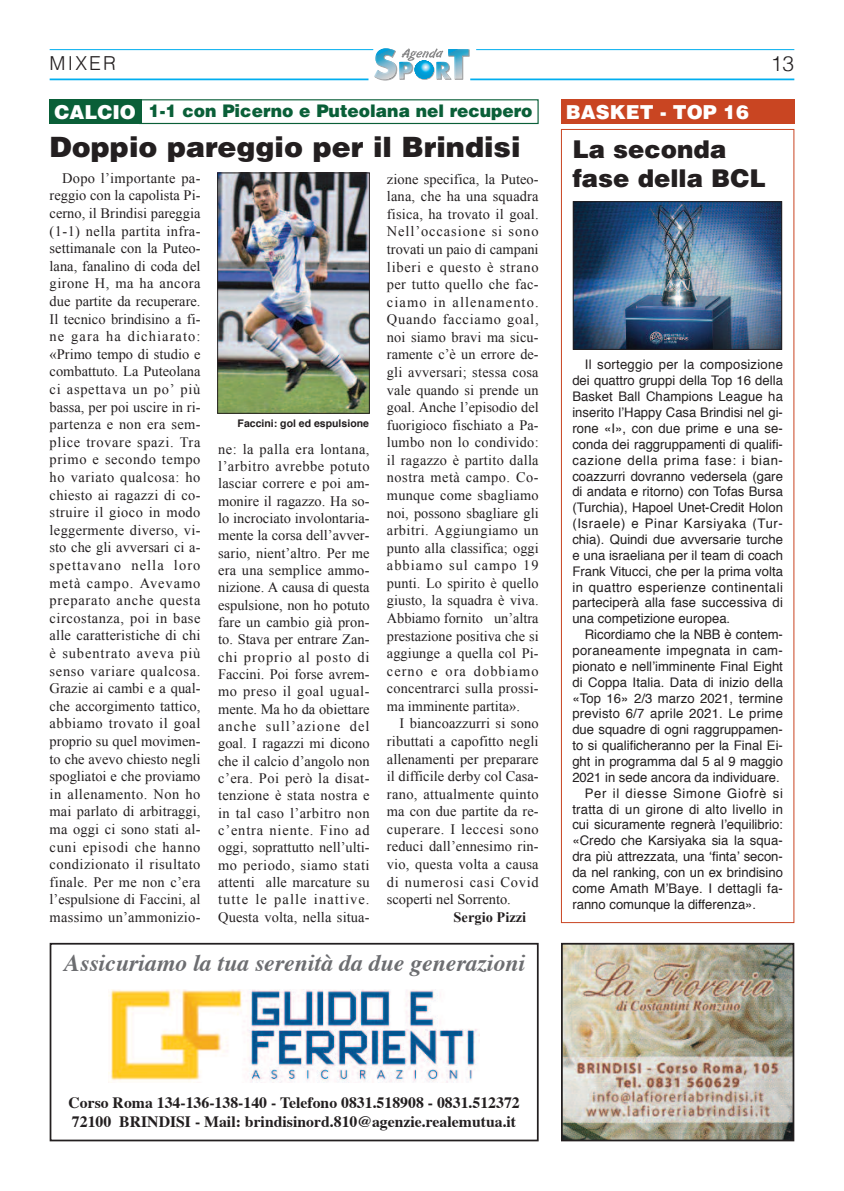
<style>
.page{position:relative;width:844px;height:1191px;background:#fff}
.page>*{position:absolute;margin:0;border:0;box-sizing:border-box;transform-origin:0 0}
.t1{font:900 28px "Helvetica";color:#231f20}
.t2{font:900 24.5px/29.4px "Helvetica";color:#231f20}
.t3{font:italic 700 23.8px "Times";color:#6c6d70}
.t4{font:300 21px "Helvetica";color:#231f20}
.t5{font:900 19.25px "Helvetica";color:#fff}
.t6{font:300 19.25px "Helvetica";letter-spacing:.11em;color:#231f20}
.t7{font:900 17.32px "Helvetica";color:#0a5f38}
.t8{font:700 15.75px/18.9px "Times";color:#231f20}
.t9{font:14.35px/17.7px "Times New Roman";letter-spacing:.015em;color:#231f20;text-align:justify}
.t10{font:700 14.35px "Times New Roman";color:#231f20}
.t11{font:13.3px/15.9px "Helvetica";color:#231f20;text-align:justify}
.t12{font:13.3px "Helvetica";letter-spacing:.02em;color:#231f20}
.t13{font:13.3px "Helvetica";letter-spacing:.03em;color:#231f20}
.t14{font:13.3px "Helvetica";letter-spacing:.055em;color:#231f20}
.t15{font:700 10.5px "Helvetica";color:#231f20}
.s1{font-size:19.25px;color:#fff}
</style>
<div class="page">
<hr style="left:470px;top:78px;width:324px;height:2px;background:#00aeef">
<hr style="left:50px;top:78px;width:318px;height:2px;background:#00aeef">
<hr style="left:476px;top:49px;width:318px;height:1px;background:#00aeef">
<hr style="left:50px;top:49px;width:323px;height:1px;background:#00aeef">
<svg style="left:374px;top:48px;width:95px;height:32px"></svg>
<img style="left:219px;top:175px;width:148px;height:236px">
<div style="left:217px;top:173px;width:152px;height:240px;border:1px solid #231f20"></div>
<div style="left:561px;top:99px;width:233px;height:25px;background:#c94522"></div>
<div style="left:139px;top:99px;width:399px;height:25px;border:1px solid #0a5f38"></div>
<div style="left:50px;top:99px;width:92px;height:25px;background:#0a5f38"></div>
<div style="left:561px;top:129px;width:233px;height:794px;border:1px solid #c94522"></div>
<img style="left:575px;top:203px;width:204px;height:144px">
<div style="left:573px;top:201px;width:208px;height:148px;border:1px solid #231f20"></div>
<div style="left:50px;top:943px;width:488px;height:198px;border:2px solid #231f20"></div>
<img style="left:108px;top:989px;width:371px;height:93px">
<img style="left:564px;top:946px;width:227px;height:192px">
<div style="left:561px;top:943px;width:233px;height:198px;border:2px solid #231f20"></div>
<h3 class="t6" style="left:50px;top:56px;width:68px">MIXER</h3>
<h3 class="t4" style="left:770px;top:55px;width:25px">13</h3>
<p class="t7" style="left:55px;top:101px;width:479px"><span class="s1">CALCIO</span> 1-1 con Picerno e Puteolana nel recupero</p>
<h3 class="t5" style="left:566px;top:101px;width:184px">BASKET - TOP 16</h3>
<h2 class="t2" style="left:572px;top:135px;width:195px">La seconda fase della BCL</h2>
<h1 class="t1" style="left:50px;top:131px;width:472px">Doppio pareggio per il Brindisi</h1>
<p class="t9" style="left:50px;top:169px;width:152px;text-indent:12px">Dopo l’importante pa&shy;reggio con la capolista Pi&shy;cerno, il Brindisi pareggia (1-1) nella partita infra&shy;settimanale con la Puteo&shy;lana, fanalino di coda del girone H, ma ha ancora due partite da recuperare.<br>Il tecnico brindisino a fi&shy;ne gara ha dichiarato: «Primo tempo di studio e combattuto. La Puteolana ci aspettava un po’ più bassa, per poi uscire in ri&shy;partenza e non era sem&shy;plice trovare spazi. Tra primo e secondo tempo ho variato qualcosa: ho chiesto ai ragazzi di co&shy;struire il gioco in modo leggermente diverso, vi&shy;sto che gli avversari ci a&shy;spettavano nella loro metà campo. Avevamo preparato anche questa circostanza, poi in base alle caratteristiche di chi è subentrato aveva più senso variare qualcosa.<br>Grazie ai cambi e a qual&shy;che accorgimento tattico, abbiamo trovato il goal proprio su quel movimen&shy;to che avevo chiesto negli spogliatoi e che proviamo in allenamento. Non ho mai parlato di arbitraggi, ma oggi ci sono stati al&shy;cuni episodi che hanno condizionato il risultato finale. Per me non c’era l’espulsione di Faccini, al massimo un’ammonizio-</p>
<p class="t9" style="left:387px;top:170px;width:153px">zione specifica, la Puteo&shy;lana, che ha una squadra fisica, ha trovato il goal.<br>Nell’occasione si sono trovati un paio di campani liberi e questo è strano per tutto quello che fac&shy;ciamo in allenamento.<br>Quando facciamo goal, noi siamo bravi ma sicu&shy;ramente c’è un errore de&shy;gli avversari; stessa cosa vale quando si prende un goal. Anche l’episodio del fuorigioco fischiato a Pa&shy;lumbo non lo condivido: il ragazzo è partito dalla nostra metà campo. Co&shy;munque come sbagliamo noi, possono sbagliare gli arbitri. Aggiungiamo un punto alla classifica; oggi abbiamo sul campo 19 punti. Lo spirito è quello giusto, la squadra è viva.<br>Abbiamo fornito un’altra prestazione positiva che si aggiunge a quella col Pi&shy;cerno e ora dobbiamo concentrarci sulla prossi&shy;ma imminente partita».</p>
<p class="t11" style="left:572px;top:358px;width:212px;text-indent:12px">Il sorteggio per la composizione dei quattro gruppi della Top 16 della Basket Ball Champions League ha inserito l’Happy Casa Brindisi nel gi&shy;rone «I», con due prime e una se&shy;conda dei raggruppamenti di qualifi&shy;cazione della prima fase: i bian&shy;coazzurri dovranno vedersela (gare di andata e ritorno) con Tofas Bursa (Turchia), Hapoel Unet-Credit Holon (Israele) e Pinar Karsiyaka (Tur&shy;chia). Quindi due avversarie turche e una israeliana per il team di coach Frank Vitucci, che per la prima volta in quattro esperienze continentali parteciperà alla fase successiva di una competizione europea.</p>
<p class="t11" style="left:584px;top:627px;width:199px">Ricordiamo che la NBB è contem-</p>
<p class="t13" style="left:572px;top:645px;width:212px">poraneamente impegnata in cam-</p>
<p class="t11" style="left:572px;top:659px;width:212px">pionato e nell’imminente Final Eight</p>
<p class="t11" style="left:572px;top:675px;width:212px">di Coppa Italia. Data di inizio della</p>
<p class="t11" style="left:572px;top:691px;width:212px">«Top 16» 2/3 marzo 2021, termine</p>
<p class="t12" style="left:572px;top:708px;width:212px">previsto 6/7 aprile 2021. Le prime</p>
<p class="t11" style="left:572px;top:722px;width:212px">due squadre di ogni raggruppamen-</p>
<p class="t11" style="left:572px;top:738px;width:212px">to si qualificheranno per la Final Ei-</p>
<p class="t11" style="left:572px;top:754px;width:212px">ght in programma dal 5 al 9 maggio</p>
<p class="t11" style="left:572px;top:770px;width:209px">2021 in sede ancora da individuare.</p>
<p class="t14" style="left:584px;top:787px;width:199px">Per il diesse Simone Giofrè si</p>
<p class="t12" style="left:572px;top:803px;width:212px">tratta di un girone di alto livello in</p>
<p class="t11" style="left:572px;top:818px;width:212px">cui sicuramente regnerà l’equilibrio:</p>
<p class="t11" style="left:572px;top:833px;width:212px">«Credo che Karsiyaka sia la squa-</p>
<p class="t11" style="left:572px;top:849px;width:212px">dra più attrezzata, una ‘finta’ secon-</p>
<p class="t11" style="left:572px;top:865px;width:212px">da nel ranking, con un ex brindisino</p>
<p class="t11" style="left:572px;top:881px;width:212px">come Amath M’Baye. I dettagli fa-</p>
<p class="t11" style="left:572px;top:897px;width:185px">ranno comunque la differenza».</p>
<p class="t15" style="left:237px;top:419px;width:133px">Faccini: gol ed espulsione</p>
<p class="t9" style="left:218px;top:440px;width:153px">ne: la palla era lontana, l’arbitro avrebbe potuto lasciar correre e poi am&shy;monire il ragazzo. Ha so&shy;lo incrociato involontaria&shy;mente la corsa dell’avver&shy;sario, nient’altro. Per me era una semplice ammo&shy;nizione. A causa di questa espulsione, non ho potuto fare un cambio già pron&shy;to. Stava per entrare Zan&shy;chi proprio al posto di Faccini. Poi forse avrem&shy;mo preso il goal ugual&shy;mente. Ma ho da obiettare anche sull’azione del goal. I ragazzi mi dicono che il calcio d’angolo non c’era. Poi però la disat&shy;tenzione è stata nostra e in tal caso l’arbitro non c’entra niente. Fino ad oggi, soprattutto nell’ulti&shy;mo periodo, siamo stati attenti alle marcature su tutte le palle inattive.<br>Questa volta, nella situa-</p>
<p class="t9" style="left:387px;top:715px;width:153px;text-indent:12px">I biancoazzurri si sono ributtati a capofitto negli allenamenti per preparare il difficile derby col Casa&shy;rano, attualmente quinto ma con due partite da re&shy;cuperare. I leccesi sono reduci dall’ennesimo rin&shy;vio, questa volta a causa di numerosi casi Covid scoperti nel Sorrento.</p>
<p class="t10" style="left:453px;top:909px;width:74px">Sergio Pizzi</p>
<h3 class="t3" style="left:64px;top:953px;width:462px">Assicuriamo la tua serenità da due generazioni</h3>
<p class="t8" style="left:68px;top:1094px;width:452px">Corso Roma 134-136-138-140 - Telefono 0831.518908 - 0831.512372<br>72100 BRINDISI - Mail: brindisinord.810@agenzie.realemutua.it</p>
</div>
